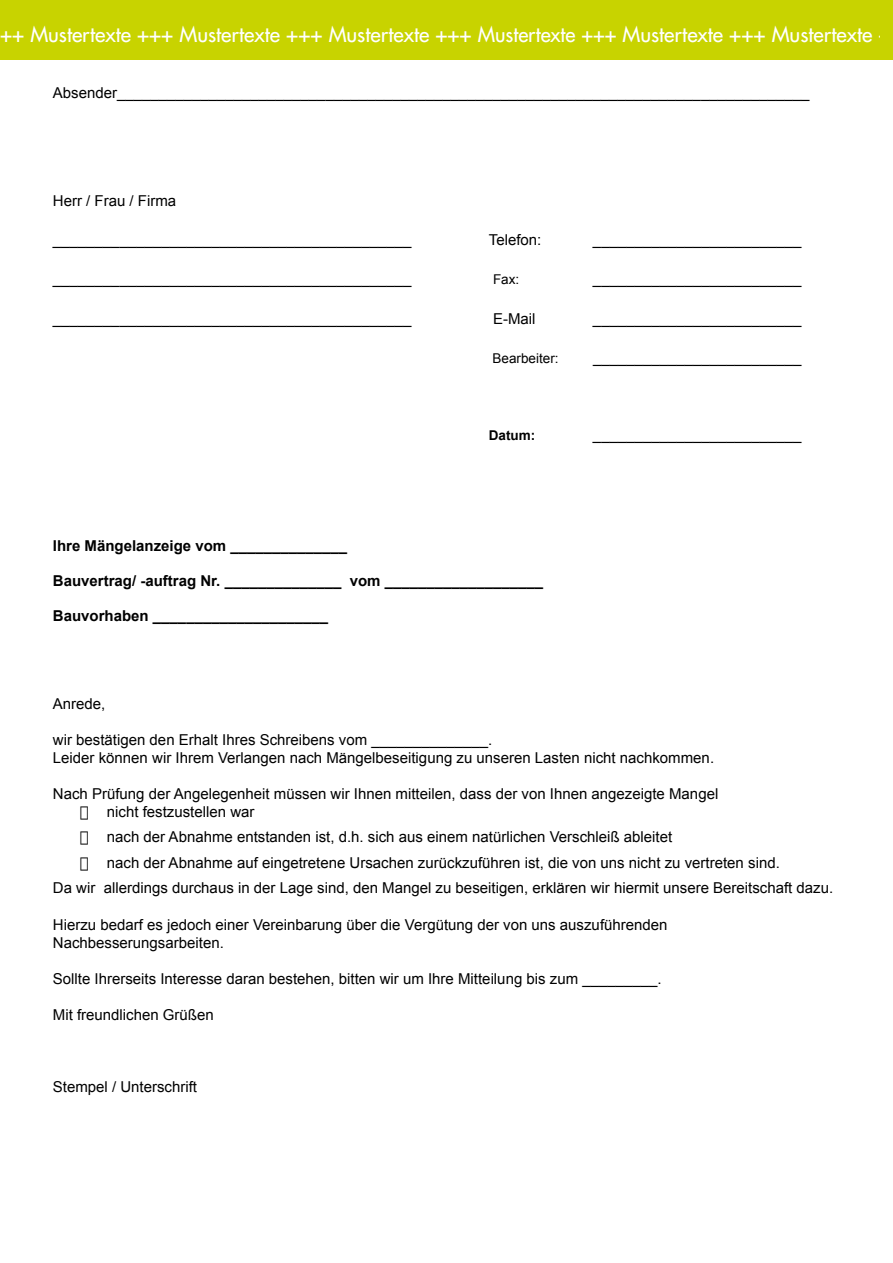
<style>
.page{position:relative;width:893px;height:1263px;background:#fff}
.page>*{position:absolute;margin:0;border:0;box-sizing:border-box;transform-origin:0 0}
.t1{font:21px "Futura LT";color:#fff}
.t2{font:15px/18px "Arial";color:#000}
.t3{font:700 15px "Arial";color:#000}
.t4{font:15px "Futura LT";color:#fff}
.t5{font:13.5px "Arial";color:#000}
.t6{font:700 13.5px "Arial";color:#000}
</style>
<div class="page">
<div style="left:0;top:0;width:893px;height:60px;background:#c8d300"></div>
<p class="t4" style="left:21px;top:15px;width:19px">14</p>
<h1 class="t1" style="left:0;top:20px;width:892px">++ Mustertexte +++ Mustertexte +++ Mustertexte +++ Mustertexte +++ Mustertexte +++ Mustertexte +</h1>
<p class="t2" style="left:53px;top:84px;width:758px">Absender___________________________________________________________________________________</p>
<p class="t2" style="left:53px;top:192px;width:125px">Herr / Frau / Firma</p>
<p class="t2" style="left:53px;top:231px;width:360px">___________________________________________</p>
<p class="t2" style="left:489px;top:231px;width:54px">Telefon:</p>
<p class="t2" style="left:593px;top:231px;width:210px">_________________________</p>
<p class="t2" style="left:53px;top:270px;width:360px">___________________________________________</p>
<p class="t5" style="left:493px;top:271px;width:28px">Fax:</p>
<p class="t2" style="left:593px;top:270px;width:210px">_________________________</p>
<p class="t2" style="left:53px;top:309px;width:360px">___________________________________________</p>
<p class="t2" style="left:493px;top:309px;width:44px">E-Mail</p>
<p class="t2" style="left:593px;top:310px;width:210px">_________________________</p>
<p class="t5" style="left:493px;top:349px;width:68px">Bearbeiter:</p>
<p class="t2" style="left:593px;top:349px;width:210px">_________________________</p>
<p class="t6" style="left:489px;top:427px;width:48px">Datum:</p>
<p class="t2" style="left:593px;top:425px;width:210px">_________________________</p>
<p class="t3" style="left:53px;top:537px;width:296px">Ihre Mängelanzeige vom ______________</p>
<p class="t3" style="left:53px;top:572px;width:492px">Bauvertrag/ -auftrag Nr. ______________ vom ___________________</p>
<p class="t3" style="left:53px;top:607px;width:277px">Bauvorhaben _____________________</p>
<p class="t2" style="left:53px;top:695px;width:54px">Anrede,</p>
<p class="t2" style="left:53px;top:731px;width:663px">wir bestätigen den Erhalt Ihres Schreibens vom ______________.<br>Leider können wir Ihrem Verlangen nach Mängelbeseitigung zu unseren Lasten nicht nachkommen.</p>
<p class="t2" style="left:107px;top:785px;width:613px;text-indent:-54px">Nach Prüfung der Angelegenheit müssen wir Ihnen mitteilen, dass der von Ihnen angezeigte Mangel nicht festzustellen war</p>
<p class="t2" style="left:107px;top:828px;width:567px">nach der Abnahme entstanden ist, d.h. sich aus einem natürlichen Verschleiß ableitet</p>
<p class="t2" style="left:107px;top:854px;width:674px">nach der Abnahme auf eingetretene Ursachen zurückzuführen ist, die von uns nicht zu vertreten sind.</p>
<p class="t2" style="left:53px;top:879px;width:782px">Da wir allerdings durchaus in der Lage sind, den Mangel zu beseitigen, erklären wir hiermit unsere Bereitschaft dazu.</p>
<p class="t2" style="left:53px;top:915px;width:616px">Hierzu bedarf es jedoch einer Vereinbarung über die Vergütung der von uns auszuführenden<br>Nachbesserungsarbeiten.</p>
<p class="t2" style="left:53px;top:969px;width:610px">Sollte Ihrerseits Interesse daran bestehen, bitten wir um Ihre Mitteilung bis zum _________.</p>
<p class="t2" style="left:53px;top:1005px;width:162px">Mit freundlichen Grüßen</p>
<p class="t2" style="left:53px;top:1077px;width:146px">Stempel / Unterschrift</p>
</div>
